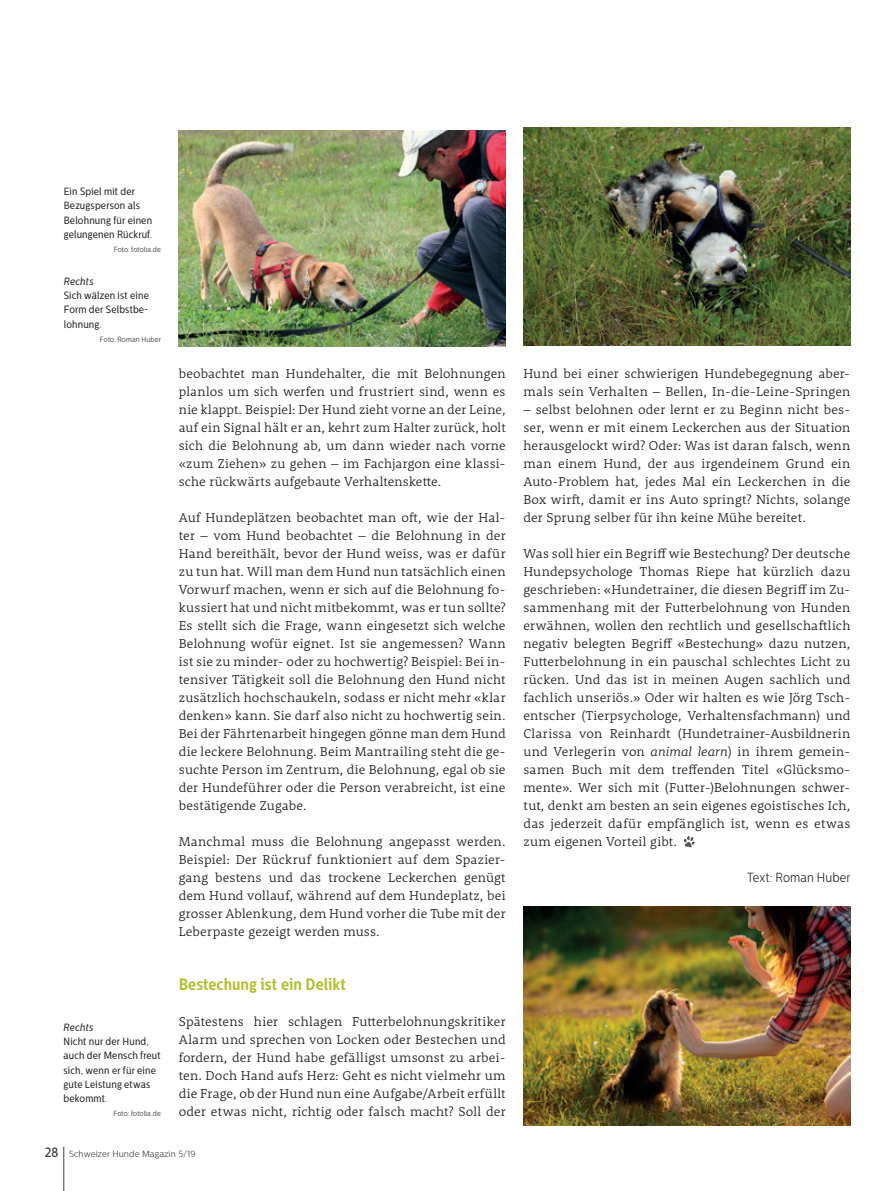
<style>
.page{position:relative;width:893px;height:1191px;background:#fff}
.page>*{position:absolute;margin:0;border:0;box-sizing:border-box;transform-origin:0 0}
.t1{font:700 16.5px "Centrale Sans Cnd";color:#b3c135}
.t2{font:300 13.2px/18px "Rooney Pro";letter-spacing:.01em;color:#231f20;text-align:justify}
.t3{font:300 13.2px "Centrale Sans Cnd";letter-spacing:.01em;color:#231f20}
.t4{font:10.5px/14.2px "Centrale Sans Cnd";letter-spacing:.015em;color:#231f20}
.t5{font:italic 10.5px "Centrale Sans Cnd";letter-spacing:.015em;color:#231f20}
.t6{font:300 9px "Centrale Sans Cnd";letter-spacing:.01em;color:#3e3e3f;scale:1.1 1}
.t7{font:300 7.5px "Centrale Sans Cnd";letter-spacing:.02em;color:#231f20}
.s1{font-weight:500;font-size:13.5px}
.s2{font-style:italic}
</style>
<div class="page">
<img style="left:524px;top:128px;width:327px;height:218px">
<img style="left:523px;top:907px;width:327px;height:218px">
<img style="left:179px;top:130px;width:327px;height:216px">
<hr style="left:64px;top:1146px;width:1px;height:45px;background:#3e3e3f">
<div style="left:684px;top:836px;width:12px;height:11px;background:#231f20;opacity:.15"></div>
<p class="t4" style="left:64px;top:184px;width:90px">Ein Spiel mit der<br>Bezugsperson als<br>Belohnung für einen gelungenen Rückruf.</p>
<p class="t7" style="left:114px;top:245px;width:49px">Foto: fotolia.de</p>
<p class="t5" style="left:64px;top:275px;width:31px">Rechts</p>
<p class="t4" style="left:64px;top:288px;width:87px;text-align:justify">Sich wälzen ist eine Form der Selbstbe&shy;lohnung.</p>
<p class="t7" style="left:100px;top:335px;width:63px">Foto: Roman Huber</p>
<p class="t5" style="left:64px;top:1021px;width:31px">Rechts</p>
<p class="t4" style="left:64px;top:1034px;width:99px">Nicht nur der Hund, auch der Mensch freut sich, wenn er für eine gute Leistung etwas bekommt.</p>
<p class="t7" style="left:113px;top:1109px;width:49px">Foto: fotolia.de</p>
<p class="t2" style="left:179px;top:364px;width:328px">beobachtet man Hundehalter, die mit Belohnungen planlos um sich werfen und frustriert sind, wenn es nie klappt. Beispiel: Der Hund zieht vorne an der Leine, auf ein Signal hält er an, kehrt zum Halter zurück, holt sich die Belohnung ab, um dann wieder nach vorne «zum Ziehen» zu gehen – im Fachjargon eine klassi&shy;sche rückwärts aufgebaute Verhaltenskette.</p>
<p class="t2" style="left:179px;top:508px;width:328px">Auf Hundeplätzen beobachtet man oft, wie der Hal&shy;ter – vom Hund beobachtet – die Belohnung in der Hand bereithält, bevor der Hund weiss, was er dafür zu tun hat. Will man dem Hund nun tatsächlich einen Vorwurf machen, wenn er sich auf die Belohnung fo&shy;kussiert hat und nicht mitbekommt, was er tun sollte?<br>Es stellt sich die Frage, wann eingesetzt sich welche Belohnung wofür eignet. Ist sie angemessen? Wann ist sie zu minder- oder zu hochwertig? Beispiel: Bei in&shy;tensiver Tätigkeit soll die Belohnung den Hund nicht zusätzlich hochschaukeln, sodass er nicht mehr «klar denken» kann. Sie darf also nicht zu hochwertig sein.<br>Bei der Fährtenarbeit hingegen gönne man dem Hund die leckere Belohnung. Beim Mantrailing steht die ge&shy;suchte Person im Zentrum, die Belohnung, egal ob sie der Hundeführer oder die Person verabreicht, ist eine bestätigende Zugabe.</p>
<p class="t2" style="left:179px;top:832px;width:328px">Manchmal muss die Belohnung angepasst werden.<br>Beispiel: Der Rückruf funktioniert auf dem Spazier&shy;gang bestens und das trockene Leckerchen genügt dem Hund vollauf, während auf dem Hundeplatz, bei grosser Ablenkung, dem Hund vorher die Tube mit der Leberpaste gezeigt werden muss.</p>
<p class="t1" style="left:179px;top:974px;width:169px">Bestechung ist ein Delikt</p>
<p class="t2" style="left:179px;top:1012px;width:328px">Spätestens hier schlagen Futterbelohnungskritiker Alarm und sprechen von Locken oder Bestechen und fordern, der Hund habe gefälligst umsonst zu arbei&shy;ten. Doch Hand aufs Herz: Geht es nicht vielmehr um die Frage, ob der Hund nun eine Aufgabe/Arbeit erfüllt oder etwas nicht, richtig oder falsch macht? Soll der</p>
<p class="t6" style="left:45px;top:1148px;width:139px"><span class="s1">28</span> Schweizer Hunde Magazin 5/19</p>
<p class="t2" style="left:523px;top:364px;width:328px">Hund bei einer schwierigen Hundebegegnung aber&shy;mals sein Verhalten – Bellen, In-die-Leine-Springen</p>
<p class="t2" style="left:523px;top:400px;width:329px">– selbst belohnen oder lernt er zu Beginn nicht bes&shy;ser, wenn er mit einem Leckerchen aus der Situation herausgelockt wird? Oder: Was ist daran falsch, wenn man einem Hund, der aus irgendeinem Grund ein Auto-Problem hat, jedes Mal ein Leckerchen in die Box wirft, damit er ins Auto springt? Nichts, solange der Sprung selber für ihn keine Mühe bereitet.</p>
<p class="t2" style="left:523px;top:544px;width:329px">Was soll hier ein Begriff wie Bestechung? Der deutsche Hundepsychologe Thomas Riepe hat kürzlich dazu geschrieben: «Hundetrainer, die diesen Begriff im Zu&shy;sammenhang mit der Futterbelohnung von Hunden erwähnen, wollen den rechtlich und gesellschaftlich negativ belegten Begriff «Bestechung» dazu nutzen, Futterbelohnung in ein pauschal schlechtes Licht zu rücken. Und das ist in meinen Augen sachlich und fachlich unseriös.» Oder wir halten es wie Jörg Tsch&shy;entscher (Tierpsychologe, Verhaltensfachmann) und Clarissa von Reinhardt (Hundetrainer-Ausbildnerin und Verlegerin von <span class="s2">animal learn</span>) in ihrem gemein&shy;samen Buch mit dem treffenden Titel «Glücksmo&shy;mente». Wer sich mit (Futter-)Belohnungen schwer&shy;tut, denkt am besten an sein eigenes egoistisches Ich, das jederzeit dafür empfänglich ist, wenn es etwas zum eigenen Vorteil gibt.</p>
<p class="t3" style="left:747px;top:870px;width:105px">Text: Roman Huber</p>
</div>
